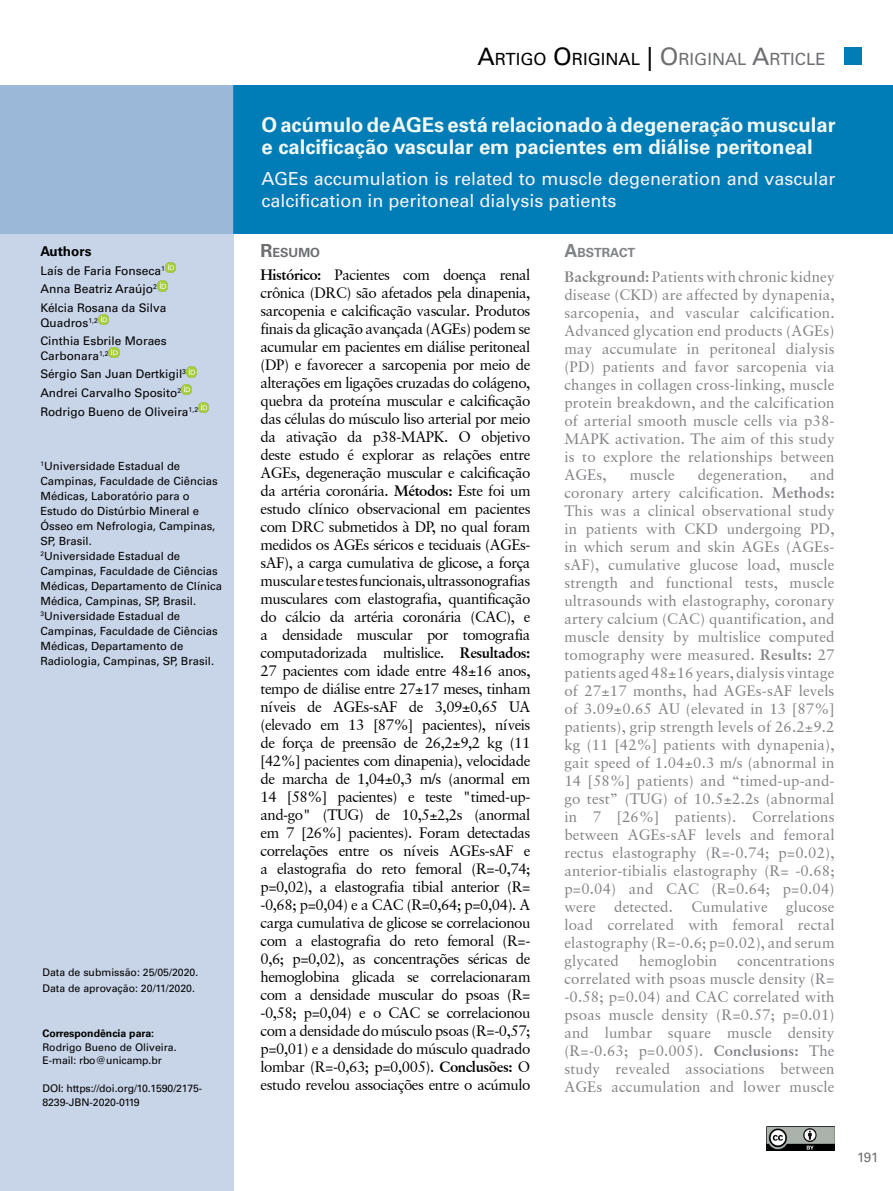
<style>
.page{position:relative;width:893px;height:1191px;background:#fff}
.page>*{position:absolute;margin:0;border:0;box-sizing:border-box;transform-origin:0 0}
.t1{font:700 20.25px/22.5px "Univers LT Std";color:#f0f8f3}
.t2{font:18px/21.6px "Univers LT Std";color:#f6f4f9}
.t3{font:16.8px "Univers LT Std";color:#6e6f72}
.t4{font:15px/18px "Garamond Retrospective S Si";letter-spacing:-.03em;color:#000;text-align:justify}
.t5{font:15px/18px "Garamond Retrospective S Si";letter-spacing:.01em;color:#818285;text-align:justify}
.t6{font:700 13.5px "Univers LT Std";color:#000}
.t7{font:13.5px "Univers LT Std";color:#6d6e71}
.t8{font:700 12.6px "Univers LT Std";color:#808285}
.t9{font:700 12.6px "Univers LT Std";color:#6d6e71}
.t10{font:12px/18.6px "Univers LT Std";color:#000}
.t11{font:11.85px/14.4px "Univers LT Std";color:#000}
.t12{font:11.25px/15px "Univers LT Std";color:#000}
.t13{font:10.5px/13.5px "Univers LT Std";color:#000}
.t14{font:700 10.5px "Univers LT Std";color:#000}
.s1{font-size:24px;color:#000101}
.s2{color:#000101}
.s3{font-size:24px;color:#000}
.s4{font-size:24px}
.s5{font-size:18px}
.s6{font-weight:700}
</style>
<div class="page">
<div style="left:0;top:234px;width:234px;height:957px;background:#c8d5e8"></div>
<div style="left:234px;top:85px;width:659px;height:149px;background:#007cb7"></div>
<div style="left:0;top:85px;width:234px;height:149px;background:#9cb8d8"></div>
<div style="left:844px;top:48px;width:17px;height:17px;background:#007cb7"></div>
<svg style="left:165px;top:262px;width:11px;height:11px"></svg>
<svg style="left:157px;top:281px;width:11px;height:10px"></svg>
<svg style="left:98px;top:314px;width:11px;height:11px"></svg>
<svg style="left:109px;top:347px;width:10px;height:11px"></svg>
<svg style="left:186px;top:366px;width:11px;height:11px"></svg>
<svg style="left:181px;top:384px;width:11px;height:11px"></svg>
<svg style="left:198px;top:402px;width:11px;height:11px"></svg>
<img style="left:766px;top:1126px;width:68px;height:24px">
<p class="t6" style="left:40px;top:243px;width:53px">Authors</p>
<p class="t10" style="left:40px;top:261px;width:126px">Laís de Faria Fonseca<sup>1<br></sup>Anna Beatriz Araújo<sup>2</sup></p>
<p class="t11" style="left:40px;top:301px;width:127px">Kélcia Rosana da Silva<br>Quadros<sup>1,2</sup></p>
<p class="t11" style="left:40px;top:334px;width:128px">Cinthia Esbrile Moraes<br>Carbonara<sup>1,2</sup></p>
<p class="t11" style="left:40px;top:365px;width:159px;line-height:18.6px">Sérgio San Juan Dertkigil<sup>3<br></sup>Andrei Carvalho Sposito<sup>2<br></sup>Rodrigo Bueno de Oliveira<sup>1,2</sup></p>
<p class="t12" style="left:40px;top:458px;width:183px"><sup>1</sup>Universidade Estadual de<br>Campinas, Faculdade de Ciências<br>Médicas, Laboratório para o<br>Estudo do Distúrbio Mineral e<br>Ósseo em Nefrologia, Campinas,<br>SP, Brasil.<br><sup>2</sup>Universidade Estadual de<br>Campinas, Faculdade de Ciências<br>Médicas, Departamento de Clínica<br>Médica, Campinas, SP, Brasil.<br><sup>3</sup>Universidade Estadual de<br>Campinas, Faculdade de Ciências<br>Médicas, Departamento de<br>Radiologia, Campinas, SP, Brasil.</p>
<p class="t13" style="left:43px;top:965px;width:157px;line-height:15.6px">Data de submissão: 25/05/2020.<br>Data de aprovação: 20/11/2020.</p>
<p class="t14" style="left:43px;top:1027px;width:113px">Correspondência para:</p>
<p class="t13" style="left:43px;top:1040px;width:136px">Rodrigo Bueno de Oliveira.<br>E-mail: rbo@unicamp.br</p>
<p class="t13" style="left:43px;top:1082px;width:161px">DOI: https://doi.org/10.1590/2175-<br>8239-JBN-2020-0119</p>
<p class="t3" style="left:477px;top:49px;width:350px"><span class="s1">A</span><span class="s2">RTIGO</span> <span class="s1">O</span><span class="s2">RIGINAL</span> <span class="s3">|</span> <span class="s4">O</span>RIGINAL <span class="s4">A</span>RTICLE</p>
<h1 class="t1" style="left:261px;top:113px;width:575px">O acúmulo de AGEs está relacionado à degeneração muscular e calcificação vascular em pacientes em diálise peritoneal</h1>
<p class="t2" style="left:261px;top:168px;width:576px">AGEs accumulation is related to muscle degeneration and vascular calcification in peritoneal dialysis patients</p>
<p class="t9" style="left:260px;top:245px;width:61px"><span class="s5">R</span>ESUMO</p>
<p class="t4" style="left:260px;top:265px;width:272px"><span class="s6">Histórico:</span> Pacientes com doença renal crônica (DRC) são afetados pela dinapenia, sarcopenia e calcificação vascular. Produtos finais da glicação avançada (AGEs) podem se acumular em pacientes em diálise peritoneal (DP) e favorecer a sarcopenia por meio de alterações em ligações cruzadas do colágeno, quebra da proteína muscular e calcificação das células do músculo liso arterial por meio da ativação da p38-MAPK. O objetivo deste estudo é explorar as relações entre AGEs, degeneração muscular e calcificação da artéria coronária. <span class="s6">Métodos:</span> Este foi um estudo clínico observacional em pacientes com DRC submetidos à DP, no qual foram medidos os AGEs séricos e teciduais (AGEs&shy;sAF), a carga cumulativa de glicose, a força muscular e testes funcionais, ultrassonografias musculares com elastografia, quantificação do cálcio da artéria coronária (CAC), e a densidade muscular por tomografia computadorizada multislice. <span class="s6">Resultados:<br></span>27 pacientes com idade entre 48±16 anos, tempo de diálise entre 27±17 meses, tinham níveis de AGEs-sAF de 3,09±0,65 UA (elevado em 13 [87%] pacientes), níveis de força de preensão de 26,2±9,2 kg (11 [42%] pacientes com dinapenia), velocidade de marcha de 1,04±0,3 m/s (anormal em 14 [58%] pacientes) e teste "timed-up&shy;and-go" (TUG) de 10,5±2,2s (anormal em 7 [26%] pacientes). Foram detectadas correlações entre os níveis AGEs-sAF e a elastografia do reto femoral (R=-0,74; p=0,02), a elastografia tibial anterior (R= -0,68; p=0,04) e a CAC (R=0,64; p=0,04). A carga cumulativa de glicose se correlacionou com a elastografia do reto femoral (R=- 0,6; p=0,02), as concentrações séricas de hemoglobina glicada se correlacionaram com a densidade muscular do psoas (R= -0,58; p=0,04) e o CAC se correlacionou com a densidade do músculo psoas (R=-0,57; p=0,01) e a densidade do músculo quadrado lombar (R=-0,63; p=0,005). <span class="s6">Conclusões:</span> O estudo revelou associações entre o acúmulo</p>
<p class="t8" style="left:564px;top:245px;width:72px"><span class="s5">A</span>BSTRACT</p>
<p class="t5" style="left:564px;top:268px;width:272px"><span class="s6">Background:</span> Patients with chronic kidney disease (CKD) are affected by dynapenia, sarcopenia, and vascular calcification.<br>Advanced glycation end products (AGEs) may accumulate in peritoneal dialysis (PD) patients and favor sarcopenia via changes in collagen cross-linking, muscle protein breakdown, and the calcification of arterial smooth muscle cells via p38- MAPK activation. The aim of this study is to explore the relationships between AGEs,</p>
<p class="t5" style="left:564px;top:466px;width:272px;text-indent:246px">and coronary artery calcification. <span class="s6">Methods:<br></span>This was a clinical observational study in patients with CKD undergoing PD, in which serum and skin AGEs (AGEs&shy;sAF), cumulative glucose load, muscle strength and functional tests, muscle ultrasounds with elastography, coronary artery calcium (CAC) quantification, and muscle density by multislice computed tomography were measured. <span class="s6">Results:</span> 27 patients aged 48±16 years, dialysis vintage of 27±17 months, had AGEs-sAF levels of 3.09±0.65 AU (elevated in 13 [87%] patients), grip strength levels of 26.2±9.2 kg (11 [42%] patients with dynapenia), gait speed of 1.04±0.3 m/s (abnormal in 14 [58%] patients) and “timed-up-and&shy;go test” (TUG) of 10.5±2.2s (abnormal in 7 [26%] patients). Correlations between AGEs-sAF levels and femoral rectus elastography (R=-0.74; p=0.02), anterior-tibialis elastography (R= -0.68; p=0.04) and CAC (R=0.64; p=0.04) were detected. Cumulative glucose load correlated with femoral rectal elastography (R=-0.6; p=0.02), and serum glycated</p>
<p class="t5" style="left:630px;top:466px;width:46px">muscle</p>
<p class="t5" style="left:698px;top:466px;width:91px">degeneration,</p>
<p class="t5" style="left:639px;top:952px;width:80px">hemoglobin</p>
<p class="t5" style="left:564px;top:952px;width:271px;text-indent:173px">concentrations correlated with psoas muscle density (R= -0.58; p=0.04) and CAC correlated with psoas muscle density (R=0.57; p=0.01) and lumbar square muscle density (R=-0.63; p=0.005). <span class="s6">Conclusions:</span> The study revealed associations between AGEs accumulation and lower muscle</p>
<p class="t7" style="left:857px;top:1149px;width:23px">191</p>
</div>
